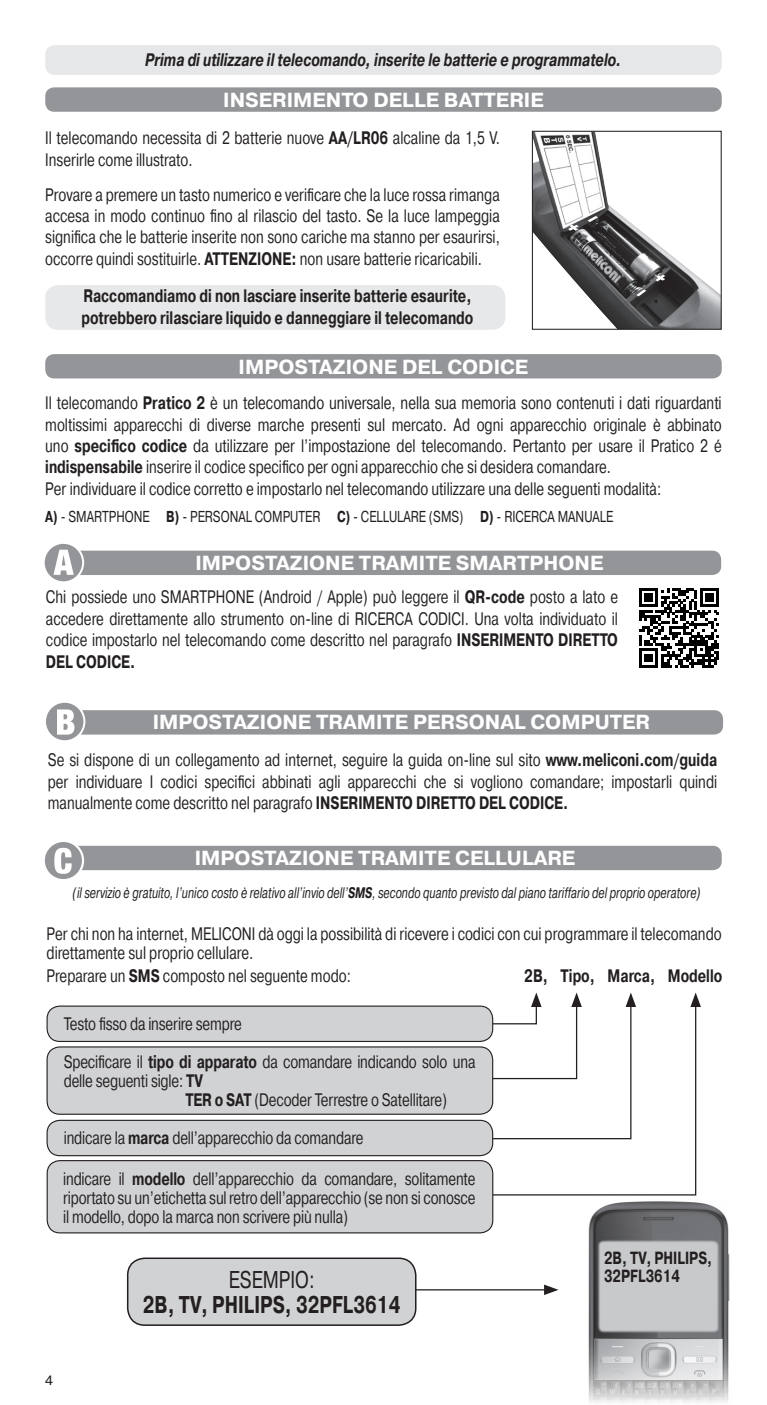
<style>
.page{position:relative;width:767px;height:1405px;background:#fff}
.page>*{position:absolute;margin:0;border:0;box-sizing:border-box;transform-origin:0 0}
.t1{font:700 24.07px "Pragmatica TT";color:#231f20;scale:.75 1}
.t2{font:24.07px "Pragmatica TT";color:#231f20;scale:.75 1}
.t3{font:700 20.25px "Pragmatica TT";color:#fff}
.t4{font:18px/21.4px "Pragmatica TT";color:#231f20;text-align:justify;scale:.75 1}
.t5{font:700 18px "Pragmatica TT";color:#231f20;scale:.75 1}
.t6{font:italic 700 18px "Pragmatica TT";color:#231f20;scale:.75 1}
.t7{font:700 17.55px "Pragmatica TT";color:#231f20;scale:.75 1}
.t8{font:15.75px "Pragmatica TT";color:#231f20;scale:.75 1}
.t9{font:italic 15.3px "Pragmatica TT";color:#231f20;scale:.7 1}
.t10{font:13.5px "Pragmatica TT";color:#231f20}
.s1{font-weight:700}
</style>
<div class="page">
<img style="left:534px;top:133px;width:185px;height:195px">
<div style="left:532px;top:131px;width:189px;height:199px;border:1px solid #231f20"></div>
<svg style="left:568px;top:225px;width:10px;height:6px"></svg>
<svg style="left:636px;top:289px;width:10px;height:7px"></svg>
<svg style="left:587px;top:216px;width:11px;height:6px"></svg>
<svg style="left:655px;top:275px;width:10px;height:6px"></svg>
<div style="left:45px;top:354px;width:676px;height:24px;background:#939598;border-radius:9px"></div>
<div style="left:46px;top:845px;width:675px;height:25px;background:#939598;border-radius:9px"></div>
<div style="left:45px;top:45px;width:676px;height:30px;background:#e6e7e9;border-radius:10px"></div>
<div style="left:45px;top:87px;width:676px;height:25px;background:#939598;border-radius:9px"></div>
<div style="left:45px;top:285px;width:460px;height:45px;background:#e7e8e9;border-radius:13px"></div>
<svg style="left:356px;top:992px;width:279px;height:123px"></svg>
<svg style="left:474px;top:1002px;width:223px;height:194px"></svg>
<svg style="left:690px;top:992px;width:11px;height:14px"></svg>
<div style="left:47px;top:1046px;width:445px;height:68px;background:#d1d2d4;border-radius:13px"></div>
<div style="left:47px;top:1046px;width:446px;height:68px;border:1px solid #231f20;border-radius:13px"></div>
<div style="left:47px;top:1120px;width:445px;height:35px;background:#d1d2d4;border-radius:13px"></div>
<div style="left:47px;top:1119px;width:446px;height:37px;border:1px solid #231f20;border-radius:13px"></div>
<div style="left:47px;top:1160px;width:445px;height:72px;background:#d1d2d4;border-radius:13px"></div>
<div style="left:47px;top:1160px;width:446px;height:73px;border:1px solid #231f20;border-radius:13px"></div>
<div style="left:47px;top:1006px;width:445px;height:35px;background:#d1d2d4;border-radius:13px"></div>
<div style="left:47px;top:1005px;width:446px;height:37px;border:1px solid #231f20;border-radius:13px"></div>
<img style="left:588px;top:1201px;width:142px;height:202px">
<hr style="left:251px;top:1289px;width:296px;height:1px;background:#231f20">
<svg style="left:544px;top:1284px;width:14px;height:10px"></svg>
<div style="left:128px;top:1258px;width:287px;height:67px;background:#d1d2d4;border-radius:17px"></div>
<div style="left:127px;top:1257px;width:289px;height:68px;border:2px solid #231f20;border-radius:17px"></div>
<div style="left:45px;top:550px;width:676px;height:25px;background:#939598;border-radius:9px"></div>
<div style="left:47px;top:710px;width:676px;height:24px;background:#939598;border-radius:9px"></div>
<svg style="left:45px;top:701px;width:39px;height:40px"></svg>
<div style="left:44px;top:700px;width:41px;height:42px;border:2px solid #fff;border-radius:50%"></div>
<svg style="left:57px;top:709px;width:17px;height:25px"></svg>
<div style="left:44px;top:543px;width:39px;height:39px;background:#939598;border-radius:50%"></div>
<div style="left:43px;top:542px;width:41px;height:41px;border:2px solid #fff;border-radius:50%"></div>
<svg style="left:53px;top:549px;width:21px;height:26px"></svg>
<svg style="left:44px;top:840px;width:39px;height:40px"></svg>
<div style="left:43px;top:839px;width:41px;height:42px;border:2px solid #fff;border-radius:50%"></div>
<svg style="left:54px;top:847px;width:18px;height:26px"></svg>
<svg style="left:639px;top:588px;width:80px;height:79px"></svg>
<p class="t6" style="left:145px;top:49px;width:636px">Prima di utilizzare il telecomando, inserite le batterie e programmatelo.</p>
<p class="t3" style="left:223px;top:88px;width:322px">INSERIMENTO DELLE BATTERIE</p>
<p class="t4" style="left:45px;top:128px;width:607px">Il telecomando necessita di 2 batterie nuove <span class="s1">AA/LR06</span> alcaline da 1,5 V.<br>Inserirle come illustrato.</p>
<p class="t4" style="left:45px;top:184px;width:607px">Provare a premere un tasto numerico e verificare che la luce rossa rimanga accesa in modo continuo fino al rilascio del tasto. Se la luce lampeggia significa che le batterie inserite non sono cariche ma stanno per esaurirsi, occorre quindi sostituirle. <span class="s1">ATTENZIONE:</span> non usare batterie ricaricabili.</p>
<p class="t5" style="left:83px;top:285px;width:519px">Raccomandiamo di non lasciare inserite batterie esaurite,</p>
<p class="t5" style="left:81px;top:307px;width:524px">potrebbero rilasciare liquido e danneggiare il telecomando</p>
<p class="t3" style="left:238px;top:355px;width:291px">IMPOSTAZIONE DEL CODICE</p>
<p class="t4" style="left:45px;top:393px;width:903px">Il telecomando <span class="s1">Pratico 2</span> è un telecomando universale, nella sua memoria sono contenuti i dati riguardanti moltissimi apparecchi di diverse marche presenti sul mercato. Ad ogni apparecchio originale è abbinato uno <span class="s1">specifico codice</span> da utilizzare per l’impostazione del telecomando. Pertanto per usare il Pratico 2 é <span class="s1">indispensabile</span> inserire il codice specifico per ogni apparecchio che si desidera comandare.</p>
<p class="t4" style="left:45px;top:478px;width:822px">Per individuare il codice corretto e impostarlo nel telecomando utilizzare una delle seguenti modalità:</p>
<p class="t8" style="left:45px;top:507px;width:759px"><span class="s1">A)</span> - SMARTPHONE <span class="s1">B)</span> - PERSONAL COMPUTER <span class="s1">C)</span> - CELLULARE (SMS) <span class="s1">D)</span> - RICERCA MANUALE</p>
<p class="t3" style="left:195px;top:550px;width:409px">IMPOSTAZIONE TRAMITE SMARTPHONE</p>
<p class="t4" style="left:46px;top:587px;width:764px">Chi possiede uno SMARTPHONE (Android / Apple) può leggere il <span class="s1">QR-code</span> posto a lato e accedere direttamente allo strumento on-line di RICERCA CODICI. Una volta individuato il codice impostarlo nel telecomando come descritto nel paragrafo <span class="s1">INSERIMENTO DIRETTO DEL CODICE.</span></p>
<p class="t3" style="left:153px;top:710px;width:499px">IMPOSTAZIONE TRAMITE PERSONAL COMPUTER</p>
<p class="t4" style="left:48px;top:750px;width:893px">Se si dispone di un collegamento ad internet, seguire la guida on-line sul sito <span class="s1">www.meliconi.com/guida </span>per individuare I codici specifici abbinati agli apparecchi che si vogliono comandare; impostarli quindi manualmente come descritto nel paragrafo <span class="s1">INSERIMENTO DIRETTO DEL CODICE.</span></p>
<p class="t3" style="left:195px;top:846px;width:382px">IMPOSTAZIONE TRAMITE CELLULARE</p>
<p class="t9" style="left:73px;top:883px;width:897px">(il servizio è gratuito, l’unico costo è relativo all’invio dell’<span class="s1">SMS</span>, secondo quanto previsto dal piano tariffario del proprio operatore)</p>
<p class="t4" style="left:47px;top:924px;width:901px;line-height:19.1px">Per chi non ha internet, MELICONI dà oggi la possibilità di ricevere i codici con cui programmare il telecomando direttamente sul proprio cellulare.</p>
<p class="t4" style="left:47px;top:965px;width:407px">Preparare un <span class="s1">SMS</span> composto nel seguente modo:</p>
<p class="t5" style="left:524px;top:965px;width:265px">2B, Tipo, Marca, Modello</p>
<p class="t4" style="left:64px;top:1013px;width:239px">Testo fisso da inserire sempre</p>
<p class="t4" style="left:64px;top:1052px;width:550px;line-height:19.1px">Specificare il <span class="s1">tipo di apparato</span> da comandare indicando solo una delle seguenti sigle: <span class="s1">TV</span></p>
<p class="t4" style="left:185px;top:1089px;width:350px"><span class="s1">TER o SAT</span> (Decoder Terrestre o Satellitare)</p>
<p class="t4" style="left:64px;top:1127px;width:401px">indicare la <span class="s1">marca</span> dell’apparecchio da comandare</p>
<p class="t4" style="left:63px;top:1169px;width:551px;line-height:19.1px">indicare il <span class="s1">modello</span> dell’apparecchio da comandare, solitamente riportato su un’etichetta sul retro dell’apparecchio (se non si conosce il modello, dopo la marca non scrivere più nulla)</p>
<p class="t7" style="left:604px;top:1247px;width:146px">2B, TV, PHILIPS,</p>
<p class="t10" style="left:45px;top:1372px;width:9px">4</p>
<p class="t2" style="left:229px;top:1265px;width:116px">ESEMPIO:</p>
<p class="t7" style="left:604px;top:1265px;width:103px">32PFL3614</p>
<p class="t1" style="left:143px;top:1290px;width:345px">2B, TV, PHILIPS, 32PFL3614</p>
</div>
